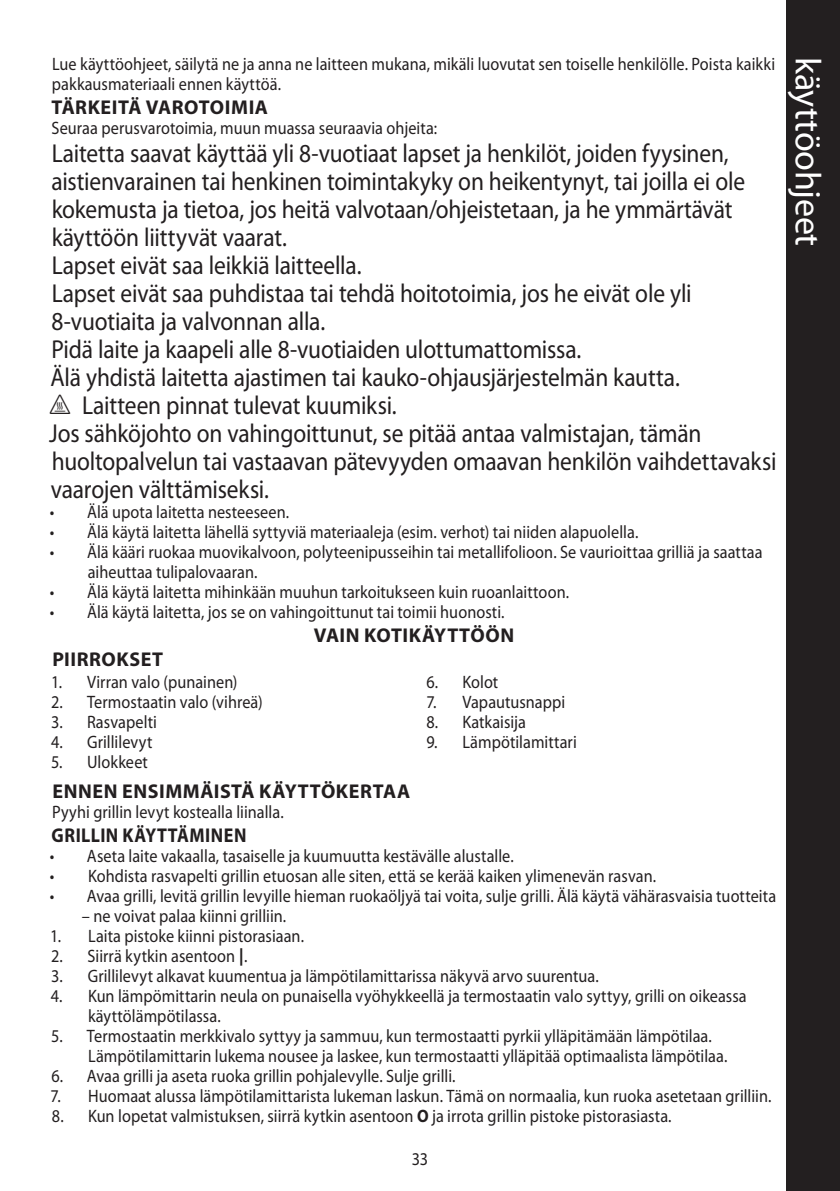
<style>
.page{position:relative;width:840px;height:1191px;background:#fff}
.page>*{position:absolute;margin:0;border:0;box-sizing:border-box;transform-origin:0 0}
.side_head{font:36px "Myriad Pro";letter-spacing:-.005em;color:#fff}
.EN60335_single{font:26px/28px "Myriad Pro";letter-spacing:-.01em;color:#231f20;scale:.9 1}
.heading{font:700 20px "Myriad Pro";letter-spacing:.03em;color:#231f20}
.default{font:700 20px "Myriad Pro";letter-spacing:.03em;color:#231f20;scale:.9 1}
.sub_heading_centred{font:700 20px "Myriad Pro";letter-spacing:.025em;color:#231f20}
.default-2{font:18px/20px "Myriad Pro";color:#231f20;scale:.9 1}
.s1{font-family:"Myriad IS Otext"}
.s2{font-family:"Myriad Graphics"}
.s3{font-weight:700}
</style>
<div class="page">
<div style="left:785px;top:0;width:54px;height:1191px;background:#231f20"></div>
<p class="default-2" style="left:52px;top:55px;width:804px">Lue käyttöohjeet, säilytä ne ja anna ne laitteen mukana, mikäli luovutat sen toiselle henkilölle. Poista kaikki pakkausmateriaali ennen käyttöä.</p>
<p class="heading" style="left:51px;top:96px;width:218px">TÄRKEITÄ VAROTOIMIA</p>
<p class="default-2" style="left:52px;top:119px;width:429px">Seuraa perusvarotoimia, muun muassa seuraavia ohjeita:</p>
<p class="EN60335_single" style="left:51px;top:140px;width:772px">Laitetta saavat käyttää yli 8-vuotiaat lapset ja henkilöt, joiden fyysinen, aistienvarainen tai henkinen toimintakyky on heikentynyt, tai joilla ei ole kokemusta ja tietoa, jos heitä valvotaan/ohjeistetaan, ja he ymmärtävät käyttöön liittyvät vaarat.</p>
<p class="EN60335_single" style="left:52px;top:252px;width:346px">Lapset eivät saa leikkiä laitteella.</p>
<p class="EN60335_single" style="left:52px;top:280px;width:712px">Lapset eivät saa puhdistaa tai tehdä hoitotoimia, jos he eivät ole yli<br>8-vuotiaita ja valvonnan alla.</p>
<p class="EN60335_single" style="left:52px;top:336px;width:589px">Pidä laite ja kaapeli alle 8-vuotiaiden ulottumattomissa.</p>
<p class="EN60335_single" style="left:50px;top:364px;width:700px">Älä yhdistä laitetta ajastimen tai kauko-ohjausjärjestelmän kautta.</p>
<p class="EN60335_single" style="left:53px;top:392px;width:383px"><span class="s1">h</span> Laitteen pinnat tulevat kuumiksi.</p>
<p class="EN60335_single" style="left:49px;top:420px;width:809px">Jos sähköjohto on vahingoittunut, se pitää antaa valmistajan, tämän huoltopalvelun tai vastaavan pätevyyden omaavan henkilön vaihdettavaksi vaarojen välttämiseksi.</p>
<p class="default-2" style="left:50px;top:503px;width:267px">• Älä upota laitetta nesteeseen.</p>
<p class="default-2" style="left:50px;top:523px;width:655px">• Älä käytä laitetta lähellä syttyviä materiaaleja (esim. verhot) tai niiden alapuolella.</p>
<p class="default-2" style="left:88px;top:543px;width:751px;text-indent:-38px">• Älä kääri ruokaa muovikalvoon, polyteenipusseihin tai metallifolioon. Se vaurioittaa grilliä ja saattaa aiheuttaa tulipalovaaran.</p>
<p class="default-2" style="left:50px;top:583px;width:578px">• Älä käytä laitetta mihinkään muuhun tarkoitukseen kuin ruoanlaittoon.</p>
<p class="default-2" style="left:50px;top:603px;width:506px">• Älä käytä laitetta, jos se on vahingoittunut tai toimii huonosti.</p>
<p class="sub_heading_centred" style="left:313px;top:624px;width:202px">VAIN KOTIKÄYTTÖÖN</p>
<p class="heading" style="left:52px;top:648px;width:112px">PIIRROKSET</p>
<p class="default-2" style="left:51px;top:672px;width:208px">1. Virran valo (punainen)</p>
<p class="default-2" style="left:51px;top:692px;width:236px">2. Termostaatin valo (vihreä)</p>
<p class="default-2" style="left:51px;top:712px;width:119px">3. Rasvapelti</p>
<p class="default-2" style="left:51px;top:732px;width:114px">4. Grillilevyt</p>
<p class="default-2" style="left:51px;top:752px;width:109px">5. Ulokkeet</p>
<p class="default-2" style="left:426px;top:672px;width:81px">6. Kolot</p>
<p class="default-2" style="left:426px;top:692px;width:156px">7. Vapautusnappi</p>
<p class="default-2" style="left:426px;top:712px;width:112px">8. Katkaisija</p>
<p class="default-2" style="left:426px;top:732px;width:169px">9. Lämpötilamittari</p>
<p class="heading" style="left:52px;top:779px;width:359px">ENNEN ENSIMMÄISTÄ KÄYTTÖKERTAA</p>
<p class="default-2" style="left:52px;top:802px;width:259px">Pyyhi grillin levyt kostealla liinalla.</p>
<p class="default" style="left:51px;top:823px;width:218px">GRILLIN KÄYTTÄMINEN</p>
<p class="default-2" style="left:50px;top:846px;width:516px">• Aseta laite vakaalla, tasaiselle ja kuumuutta kestävälle alustalle.</p>
<p class="default-2" style="left:50px;top:866px;width:675px">• Kohdista rasvapelti grillin etuosan alle siten, että se kerää kaiken ylimenevän rasvan.</p>
<p class="default-2" style="left:50px;top:886px;width:808px">• Avaa grilli, levitä grillin levyille hieman ruokaöljyä tai voita, sulje grilli. Älä käytä vähärasvaisia tuotteita</p>
<p class="default-2" style="left:82px;top:906px;width:228px">– ne voivat palaa kiinni grilliin.</p>
<p class="default-2" style="left:50px;top:926px;width:283px">1. Laita pistoke kiinni pistorasiaan.</p>
<p class="default-2" style="left:51px;top:946px;width:220px">2. Siirrä kytkin asentoon <span class="s2">1</span>.</p>
<p class="default-2" style="left:51px;top:966px;width:609px">3. Grillilevyt alkavat kuumentua ja lämpötilamittarissa näkyvä arvo suurentua.</p>
<p class="default-2" style="left:88px;top:986px;width:733px;text-indent:-37px">4. Kun lämpömittarin neula on punaisella vyöhykkeellä ja termostaatin valo syttyy, grilli on oikeassa käyttölämpötilassa.</p>
<p class="default-2" style="left:88px;top:1026px;width:711px;text-indent:-37px">5. Termostaatin merkkivalo syttyy ja sammuu, kun termostaatti pyrkii ylläpitämään lämpötilaa.<br>Lämpötilamittarin lukema nousee ja laskee, kun termostaatti ylläpitää optimaalista lämpötilaa.</p>
<p class="default-2" style="left:51px;top:1066px;width:450px">6. Avaa grilli ja aseta ruoka grillin pohjalevylle. Sulje grilli.</p>
<p class="default-2" style="left:50px;top:1086px;width:802px">7. Huomaat alussa lämpötilamittarista lukeman laskun. Tämä on normaalia, kun ruoka asetetaan grilliin.</p>
<p class="default-2" style="left:52px;top:1106px;width:689px">8. Kun lopetat valmistuksen, siirrä kytkin asentoon <span class="s3">O</span> ja irrota grillin pistoke pistorasiasta.</p>
<p class="default-2" style="left:411px;top:1149px;width:20px">33</p>
<p class="side_head" style="left:827px;top:57px;width:191px;rotate:90deg">käyttöohjeet</p>
</div>
